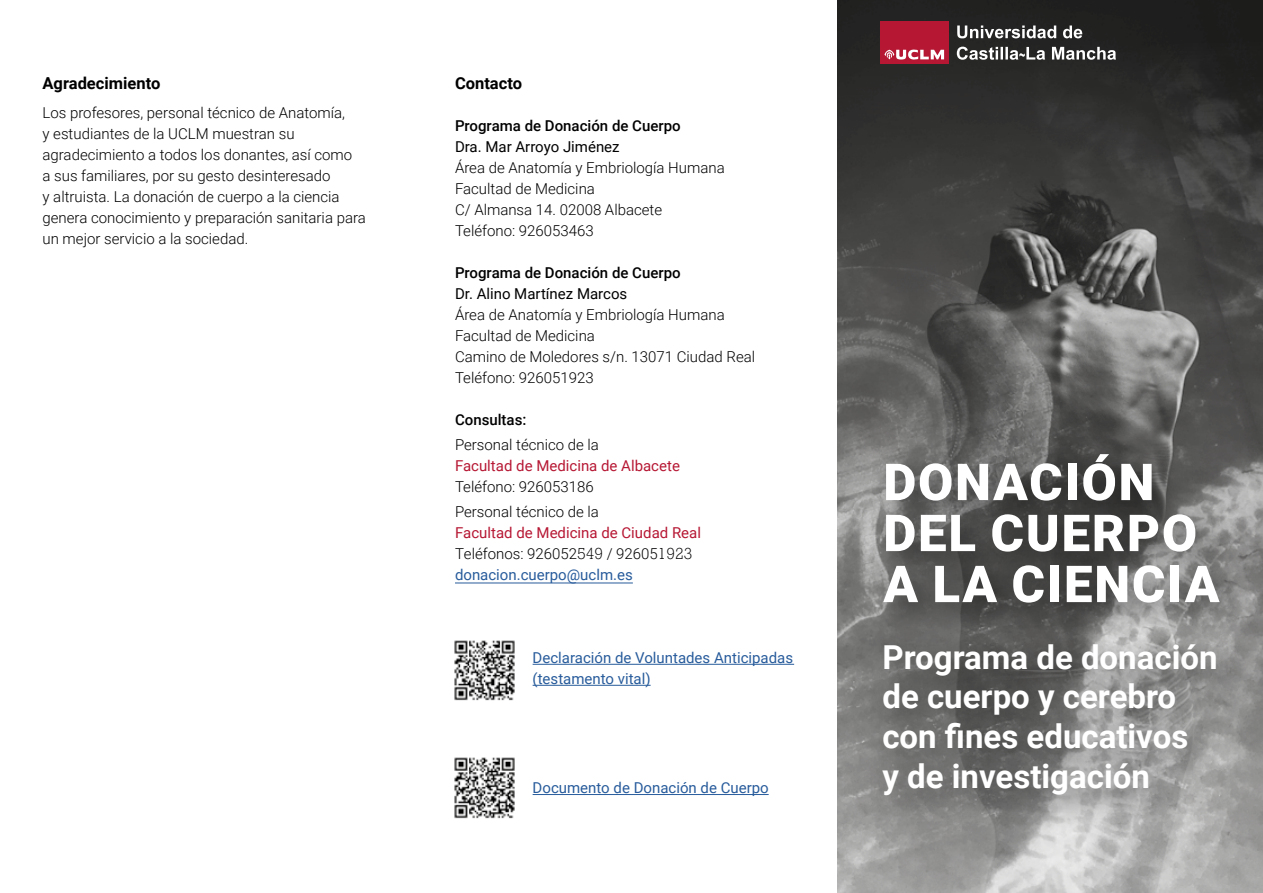
<style>
.page{position:relative;width:1263px;height:893px;background:#fff}
.page>*{position:absolute;margin:0;border:0;box-sizing:border-box;transform-origin:0 0}
.t1{font:900 51px/51px "Roboto";letter-spacing:.035em;color:#fff}
.t2{font:700 33px/39.6px "Roboto";color:#fff}
.t3{font:700 16.5px "Roboto";color:#000}
.t4{font:300 15px/21px "Roboto";color:#000}
.t5{font:15px/21.1px "Roboto";color:#b61733}
.t6{font:15px/21px "Roboto";color:#275b9b}
.t7{font:500 15px "Roboto";color:#000}
.t8{font:15px "Roboto";color:#000}
.s1{font-weight:300;color:#000}
.s2{font-family:"Rockwell Nova";font-weight:300;color:#000}
.s3{color:#275b9b}
</style>
<div class="page">
<img style="left:838px;top:0;width:425px;height:893px">
<div style="left:867px;top:437px;width:388px;height:395px;background:#000;opacity:.7"></div>
<svg style="left:957px;top:26px;width:125px;height:12px"></svg>
<svg style="left:957px;top:47px;width:159px;height:13px"></svg>
<div style="left:880px;top:21px;width:68px;height:43px;background:#b61733"></div>
<svg style="left:884px;top:50px;width:60px;height:10px"></svg>
<hr style="left:455px;top:583px;width:178px;height:1px;background:#275b9b">
<hr style="left:533px;top:664px;width:261px;height:1px;background:#275b9b">
<hr style="left:533px;top:685px;width:118px;height:1px;background:#275b9b">
<hr style="left:533px;top:794px;width:236px;height:1px;background:#275b9b">
<img style="left:454px;top:640px;width:61px;height:61px">
<img style="left:454px;top:757px;width:61px;height:62px">
<p class="t3" style="left:43px;top:71px;width:119px">Agradecimiento</p>
<p class="t4" style="left:43px;top:102px;width:325px">Los profesores, personal técnico de Anatomía,<br>y estudiantes de la UCLM muestran su agradecimiento a todos los donantes, así como<br>a sus familiares, por su gesto desinteresado<br>y altruista. La donación de cuerpo a la ciencia genera conocimiento y preparación sanitaria para un mejor servicio a la sociedad.</p>
<p class="t3" style="left:455px;top:71px;width:69px">Contacto</p>
<p class="t7" style="left:455px;top:115px;width:227px">Programa de Donación de Cuerpo</p>
<p class="t8" style="left:455px;top:136px;width:166px">Dra. Mar Arroyo Jiménez</p>
<p class="t4" style="left:455px;top:156px;width:271px">Área de Anatomía y Embriología Humana<br>Facultad de Medicina<br>C/ Almansa 14. 02008 Albacete<br>Teléfono: 926053463</p>
<p class="t7" style="left:455px;top:262px;width:227px">Programa de Donación de Cuerpo</p>
<p class="t8" style="left:455px;top:283px;width:174px">Dr. Alino Martínez Marcos</p>
<p class="t4" style="left:455px;top:304px;width:302px">Área de Anatomía y Embriología Humana<br>Facultad de Medicina<br>Camino de Moledores s/n. 13071 Ciudad Real<br>Teléfono: 926051923</p>
<p class="t7" style="left:455px;top:409px;width:73px">Consultas:</p>
<p class="t4" style="left:455px;top:434px;width:146px">Personal técnico de la</p>
<p class="t5" style="left:455px;top:454px;width:226px">Facultad de Medicina de Albacete</p>
<p class="t4" style="left:455px;top:474px;width:146px;line-height:25.2px">Teléfono: 926053186<br>Personal técnico de la</p>
<p class="t5" style="left:455px;top:522px;width:247px">Facultad de Medicina de Ciudad Real<br><span class="s1">Teléfonos: 926052</span><span class="s2">549</span> <span class="s1">/ 92605</span><span class="s2">1923 </span><span class="s3">donacion.cuerpo@uclm.es</span></p>
<p class="t6" style="left:533px;top:647px;width:262px">Declaración de Voluntades Anticipadas (testamento vital)</p>
<p class="t6" style="left:533px;top:777px;width:238px">Documento de Donación de Cuerpo</p>
<h1 class="t1" style="left:883px;top:455px;width:338px">DONACIÓN<br>DEL CUERPO<br>A LA CIENCIA</h1>
<h2 class="t2" style="left:882px;top:636px;width:337px">Programa de donación de cuerpo y cerebro con fines educativos<br>y de investigación</h2>
</div>
